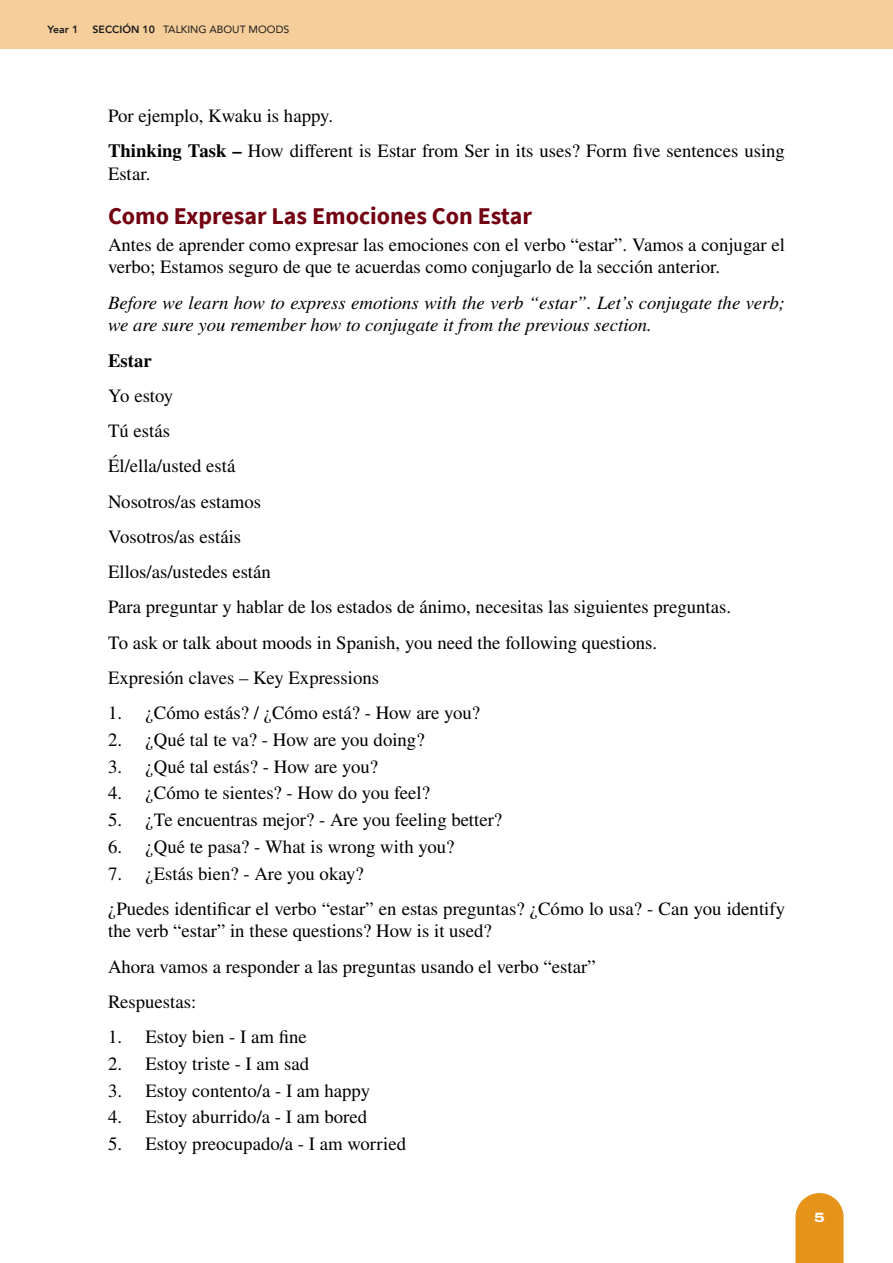
<style>
.page{position:relative;width:893px;height:1263px;background:#fff}
.page>*{position:absolute;margin:0;border:0;box-sizing:border-box;transform-origin:0 0}
.t1{font:700 24px "Source Sans Pro";color:#720011}
.t2{font:18.75px/35.2px "STIX General";color:#000}
.t3{font:italic 18.75px/22.5px "STIX General";color:#000}
.t4{font:700 18.75px "STIX General";color:#000}
.t5{font:800 13.5px "Archivo Expanded";color:#fff}
.t6{font:10.5px "Avenir";color:#1a1a1a}
.t7{font:800 10.5px "Avenir";color:#1a1a1a}
.s1{font-weight:800}
.s2{font-weight:700}
</style>
<div class="page">
<div style="left:0;top:0;width:893px;height:49px;background:#f5ce9b"></div>
<svg style="left:795px;top:1193px;width:49px;height:70px;background:#e89d2e"></svg>
<p class="t7" style="left:48px;top:21px;width:32px">Year 1</p>
<p class="t6" style="left:93px;top:21px;width:198px"><span class="s1">SECCIÓN 10</span> TALKING ABOUT MOODS</p>
<p class="t2" style="left:108px;top:99px;width:678px">Por ejemplo, Kwaku is happy.<br><span class="s2">Thinking Task –</span> How different is Estar from Ser in its uses? Form five sentences using</p>
<p class="t2" style="left:108px;top:157px;width:44px">Estar.</p>
<p class="t1" style="left:108px;top:200px;width:425px">Como Expresar Las Emociones Con Estar</p>
<p class="t2" style="left:108px;top:234px;width:678px;line-height:22.5px">Antes de aprender como expresar las emociones con el verbo “estar”. Vamos a conjugar el verbo; Estamos seguro de que te acuerdas como conjugarlo de la sección anterior.</p>
<p class="t3" style="left:108px;top:291px;width:678px">Before we learn how to express emotions with the verb “estar”. Let’s conjugate the verb; we are sure you remember how to conjugate it from the previous section.</p>
<p class="t4" style="left:108px;top:347px;width:45px">Estar</p>
<p class="t2" style="left:108px;top:379px;width:625px">Yo estoy<br>Tú estás<br>Él/ella/usted está<br>Nosotros/as estamos<br>Vosotros/as estáis<br>Ellos/as/ustedes están<br>Para preguntar y hablar de los estados de ánimo, necesitas las siguientes preguntas.<br>To ask or talk about moods in Spanish, you need the following questions.<br>Expresión claves – Key Expressions</p>
<p class="t2" style="left:108px;top:696px;width:374px">1. ¿Cómo estás? / ¿Cómo está? - How are you?</p>
<p class="t2" style="left:108px;top:723px;width:318px">2. ¿Qué tal te va? - How are you doing?</p>
<p class="t2" style="left:108px;top:749px;width:272px">3. ¿Qué tal estás? - How are you?</p>
<p class="t2" style="left:108px;top:776px;width:323px">4. ¿Cómo te sientes? - How do you feel?</p>
<p class="t2" style="left:108px;top:803px;width:396px">5. ¿Te encuentras mejor? - Are you feeling better?</p>
<p class="t2" style="left:108px;top:830px;width:348px">6. ¿Qué te pasa? - What is wrong with you?</p>
<p class="t2" style="left:108px;top:856px;width:679px">7. ¿Estás bien? - Are you okay?<br>¿Puedes identificar el verbo “estar” en estas preguntas? ¿Cómo lo usa? - Can you identify</p>
<p class="t2" style="left:108px;top:914px;width:489px">the verb “estar” in these questions? How is it used?<br>Ahora vamos a responder a las preguntas usando el verbo “estar”<br>Respuestas:</p>
<p class="t2" style="left:108px;top:1020px;width:200px">1. Estoy bien - I am fine</p>
<p class="t2" style="left:108px;top:1047px;width:203px">2. Estoy triste - I am sad</p>
<p class="t2" style="left:108px;top:1073px;width:264px">3. Estoy contento/a - I am happy</p>
<p class="t2" style="left:108px;top:1100px;width:261px">4. Estoy aburrido/a - I am bored</p>
<p class="t2" style="left:108px;top:1127px;width:300px">5. Estoy preocupado/a - I am worried</p>
<p class="t5" style="left:814px;top:1207px;width:12px">5</p>
</div>
